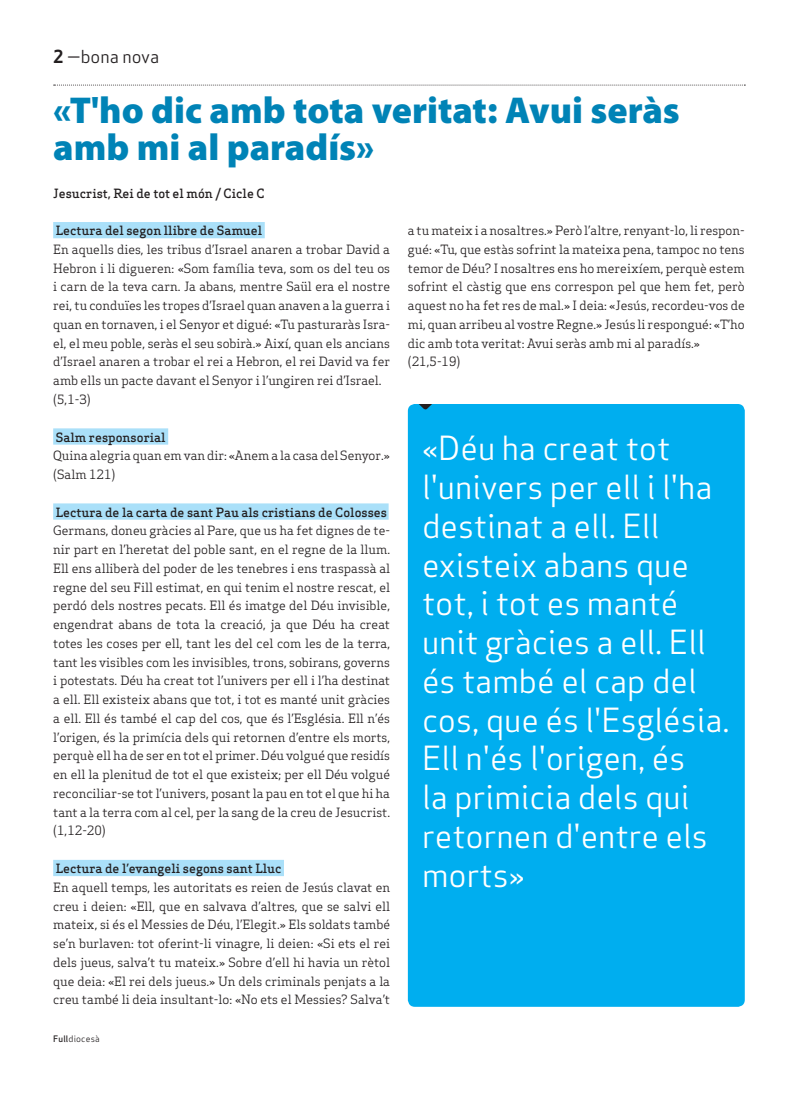
<style>
.page{position:relative;width:798px;height:1099px;background:#fff}
.page>*{position:absolute;margin:0;border:0;box-sizing:border-box;transform-origin:0 0}
.Titulars{font:900 37.5px/37.5px "Myriad Pro";color:#0083b6}
.Pastilla_Destacat{font:32.5px/38.8px "Apex Sans Book T";color:#fff}
.Capçalera{font:17.5px "Apex Sans Book T";color:#231f20}
.Text_General{font:12.5px/18.8px "Apex Serif";color:#231f20;text-align:justify}
.Text_General-2{font:500 12.5px "Apex Serif";color:#231f20}
.Autors{font:500 12.5px "Apex Serif";color:#231f20}
.Data_Peu{font:8.75px "Apex Sans Book T";letter-spacing:.02em;color:#231f20}
.s1{font-family:"Apex Sans Bold T"}
.s2{font-family:"Apex Sans Medium T"}
</style>
<div class="page">
<svg style="left:54px;top:85px;width:691px;height:1px"></svg>
<div style="left:53px;top:222px;width:212px;height:16px;background:#aae0f9"></div>
<div style="left:53px;top:428px;width:115px;height:16px;background:#aae0f9"></div>
<div style="left:53px;top:503px;width:335px;height:16px;background:#aae0f9"></div>
<div style="left:53px;top:859px;width:231px;height:17px;background:#aae0f9"></div>
<div style="left:407px;top:404px;width:337px;height:602px;background:#00aeef;border-radius:7px"></div>
<svg style="left:419px;top:404px;width:13px;height:6px"></svg>
<p class="Capçalera" style="left:53px;top:46px;width:107px"><span class="s1">2</span> —bona nova</p>
<p class="Titulars" style="left:53px;top:90px;width:628px">«T'ho dic amb tota veritat: Avui seràs amb mi al paradís»</p>
<p class="Autors" style="left:53px;top:185px;width:213px">Jesucrist, Rei de tot el món / Cicle C</p>
<p class="Text_General-2" style="left:56px;top:223px;width:208px">Lectura del segon llibre de Samuel</p>
<p class="Text_General" style="left:53px;top:240px;width:338px">En aquells dies, les tribus d’Israel anaren a trobar David a Hebron i li digueren: «Som família teva, som os del teu os i carn de la teva carn. Ja abans, mentre Saül era el nostre rei, tu conduïes les tropes d’Israel quan anaven a la guerra i quan en tornaven, i el Senyor et digué: «Tu pasturaràs Isra&shy;el, el meu poble, seràs el seu sobirà.» Així, quan els ancians d’Israel anaren a trobar el rei a Hebron, el rei David va fer amb ells un pacte davant el Senyor i l’ungiren rei d’Israel.</p>
<p class="Text_General" style="left:53px;top:390px;width:39px">(5,1-3)</p>
<p class="Text_General-2" style="left:56px;top:429px;width:111px">Salm responsorial</p>
<p class="Text_General" style="left:53px;top:446px;width:338px">Quina alegria quan em van dir: «Anem a la casa del Senyor.»</p>
<p class="Text_General" style="left:53px;top:465px;width:64px">(Salm 121)</p>
<p class="Text_General-2" style="left:56px;top:504px;width:333px">Lectura de la carta de sant Pau als cristians de Colosses</p>
<p class="Text_General" style="left:53px;top:521px;width:338px">Germans, doneu gràcies al Pare, que us ha fet dignes de te&shy;nir part en l’heretat del poble sant, en el regne de la llum.<br>Ell ens alliberà del poder de les tenebres i ens traspassà al regne del seu Fill estimat, en qui tenim el nostre rescat, el perdó dels nostres pecats. Ell és imatge del Déu invisible, engendrat abans de tota la creació, ja que Déu ha creat totes les coses per ell, tant les del cel com les de la terra, tant les visibles com les invisibles, trons, sobirans, governs i potestats. Déu ha creat tot l’univers per ell i l’ha destinat a ell. Ell existeix abans que tot, i tot es manté unit gràcies a ell. Ell és també el cap del cos, que és l’Església. Ell n’és l’origen, és la primícia dels qui retornen d’entre els morts, perquè ell ha de ser en tot el primer. Déu volgué que residís en ell la plenitud de tot el que existeix; per ell Déu volgué reconciliar-se tot l’univers, posant la pau en tot el que hi ha tant a la terra com al cel, per la sang de la creu de Jesucrist.</p>
<p class="Text_General" style="left:53px;top:821px;width:54px">(1,12-20)</p>
<p class="Text_General-2" style="left:56px;top:860px;width:227px">Lectura de l’evangeli segons sant Lluc</p>
<p class="Text_General" style="left:53px;top:877px;width:338px">En aquell temps, les autoritats es reien de Jesús clavat en creu i deien: «Ell, que en salvava d’altres, que se salvi ell mateix, si és el Messies de Déu, l’Elegit.» Els soldats també se’n burlaven: tot oferint-li vinagre, li deien: «Si ets el rei dels jueus, salva’t tu mateix.» Sobre d’ell hi havia un rètol que deia: «El rei dels jueus.» Un dels criminals penjats a la creu també li deia insultant-lo: «No ets el Messies? Salva’t</p>
<p class="Data_Peu" style="left:53px;top:1032px;width:48px"><span class="s2">Full</span>diocesà</p>
<p class="Text_General" style="left:407px;top:221px;width:338px">a tu mateix i a nosaltres.» Però l’altre, renyant-lo, li respon&shy;gué: «Tu, que estàs sofrint la mateixa pena, tampoc no tens temor de Déu? I nosaltres ens ho mereixíem, perquè estem sofrint el càstig que ens correspon pel que hem fet, però aquest no ha fet res de mal.» I deia: «Jesús, recordeu-vos de mi, quan arribeu al vostre Regne.» Jesús li respongué: «T’ho dic amb tota veritat: Avui seràs amb mi al paradís.»</p>
<p class="Text_General" style="left:407px;top:352px;width:54px">(21,5-19)</p>
<p class="Pastilla_Destacat" style="left:422px;top:428px;width:309px">«Déu ha creat tot l'univers per ell i l'ha destinat a ell. Ell existeix abans que tot, i tot es manté unit gràcies a ell. Ell és també el cap del cos, que és l'Església.<br>Ell n'és l'origen, és<br>la primicia dels qui retornen d'entre els morts»</p>
</div>
